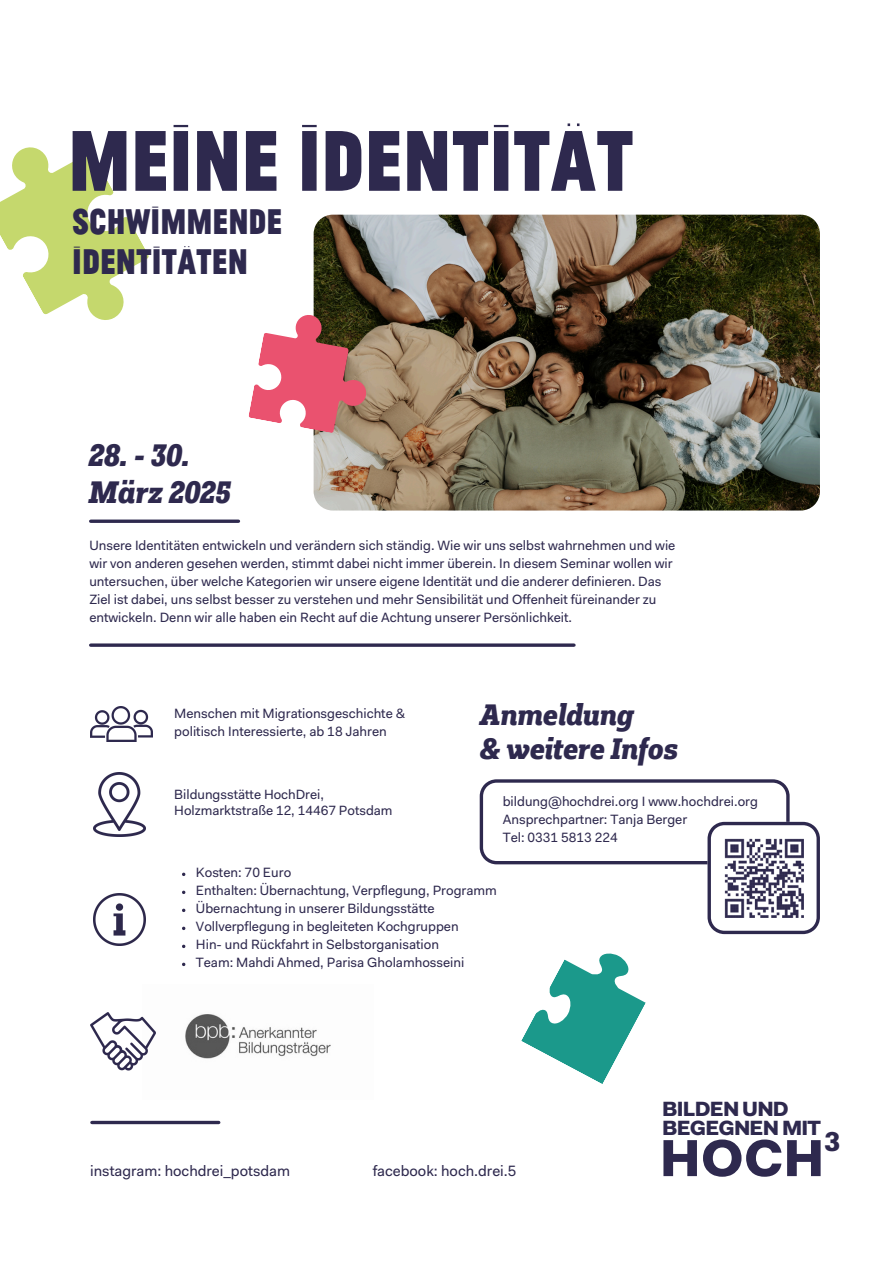
<style>
.page{position:relative;width:894px;height:1264px;background:#fff}
.page>*{position:absolute;margin:0;border:0;box-sizing:border-box;transform-origin:0 0}
.t1{font:100 90px "Jean Luc";color:#2e294e}
.t2{font:900 52.2px "Fakt Pro";color:#2e294e}
.t3{font:100 37.35px/39.3px "Jean Luc";color:#2e294e}
.t4{font:italic 900 31.35px/37.2px "Fakt Slab Sm Con TT";color:#2e294e}
.t5{font:italic 900 30px/34.8px "Fakt Slab Sm Con TT";color:#2e294e}
.t6{font:900 27.45px "Fakt Pro";color:#2e294e}
.t7{font:900 20.7px/19px "Fakt Pro";letter-spacing:-.04em;color:#2e294e}
.t8{font:15px "Fakt Pro";color:#2e294e}
.t9{font:13.5px/18px "Fakt Pro";color:#2e294e}
</style>
<div class="page">
<svg style="left:91px;top:519px;width:147px;height:4px"></svg>
<img style="left:94px;top:772px;width:51px;height:64px">
<img style="left:90px;top:707px;width:62px;height:34px">
<svg style="left:91px;top:643px;width:483px;height:4px;background:#4e4969"></svg>
<img style="left:313px;top:215px;width:506px;height:295px">
<img style="left:94px;top:894px;width:51px;height:51px">
<svg style="left:92px;top:1120px;width:127px;height:4px"></svg>
<svg style="left:479px;top:779px;width:340px;height:305px"></svg>
<svg style="left:248px;top:307px;width:131px;height:131px"></svg>
<svg style="left:0;top:147px;width:149px;height:173px"></svg>
<img style="left:155px;top:1014px;width:176px;height:45px">
<img style="left:90px;top:1012px;width:65px;height:58px">
<p class="t1" style="left:68px;top:116px;width:567px">MEINE IDENTITÄT</p>
<p class="t3" style="left:72px;top:202px;width:212px">SCHWIMMENDE<br>IDENTITÄTEN</p>
<h6 class="t4" style="left:89px;top:436px;width:143px">28. - 30.<br>März 2025</h6>
<h4 class="t9" style="left:89px;top:537px;width:587px">Unsere Identitäten entwickeln und verändern sich ständig. Wie wir uns selbst wahrnehmen und wie wir von anderen gesehen werden, stimmt dabei nicht immer überein. In diesem Seminar wollen wir untersuchen, über welche Kategorien wir unsere eigene Identität und die anderer definieren. Das Ziel ist dabei, uns selbst besser zu verstehen und mehr Sensibilität und Offenheit füreinander zu entwickeln. Denn wir alle haben ein Recht auf die Achtung unserer Persönlichkeit.</h4>
<p class="t9" style="left:174px;top:705px;width:232px">Menschen mit Migrationsgeschichte &amp; politisch Interessierte, ab 18 Jahren</p>
<h6 class="t9" style="left:174px;top:788px;width:220px;line-height:15.6px">Bildungsstätte HochDrei,<br>Holzmarktstraße 12, 14467 Potsdam</h6>
<p class="t5" style="left:479px;top:696px;width:200px">Anmeldung<br>&amp; weitere Infos</p>
<h1 class="t9" style="left:502px;top:793px;width:257px">bildung@hochdrei.org I www.hochdrei.org<br>Ansprechpartner: Tanja Berger<br>Tel: 0331 5813 224</h1>
<h3 class="t9" style="left:196px;top:864px;width:97px">Kosten: 70 Euro</h3>
<p class="t9" style="left:196px;top:882px;width:302px">Enthalten: Übernachtung, Verpflegung, Programm</p>
<p class="t9" style="left:196px;top:900px;width:240px">Übernachtung in unserer Bildungsstätte</p>
<h4 class="t9" style="left:196px;top:918px;width:264px">Vollverpflegung in begleiteten Kochgruppen</h4>
<p class="t9" style="left:196px;top:936px;width:244px">Hin- und Rückfahrt in Selbstorganisation</p>
<h6 class="t9" style="left:196px;top:954px;width:270px">Team: Mahdi Ahmed, Parisa Gholamhosseini</h6>
<p class="t8" style="left:90px;top:1165px;width:201px">instagram: hochdrei_potsdam</p>
<p class="t8" style="left:372px;top:1165px;width:145px">facebook: hoch.drei.5</p>
<p class="t7" style="left:662px;top:1101px;width:160px">BILDEN UND<br>BEGEGNEN MIT</p>
<p class="t2" style="left:659px;top:1136px;width:166px">HOCH</p>
<h3 class="t6" style="left:824px;top:1130px;width:17px">3</h3>
</div>
